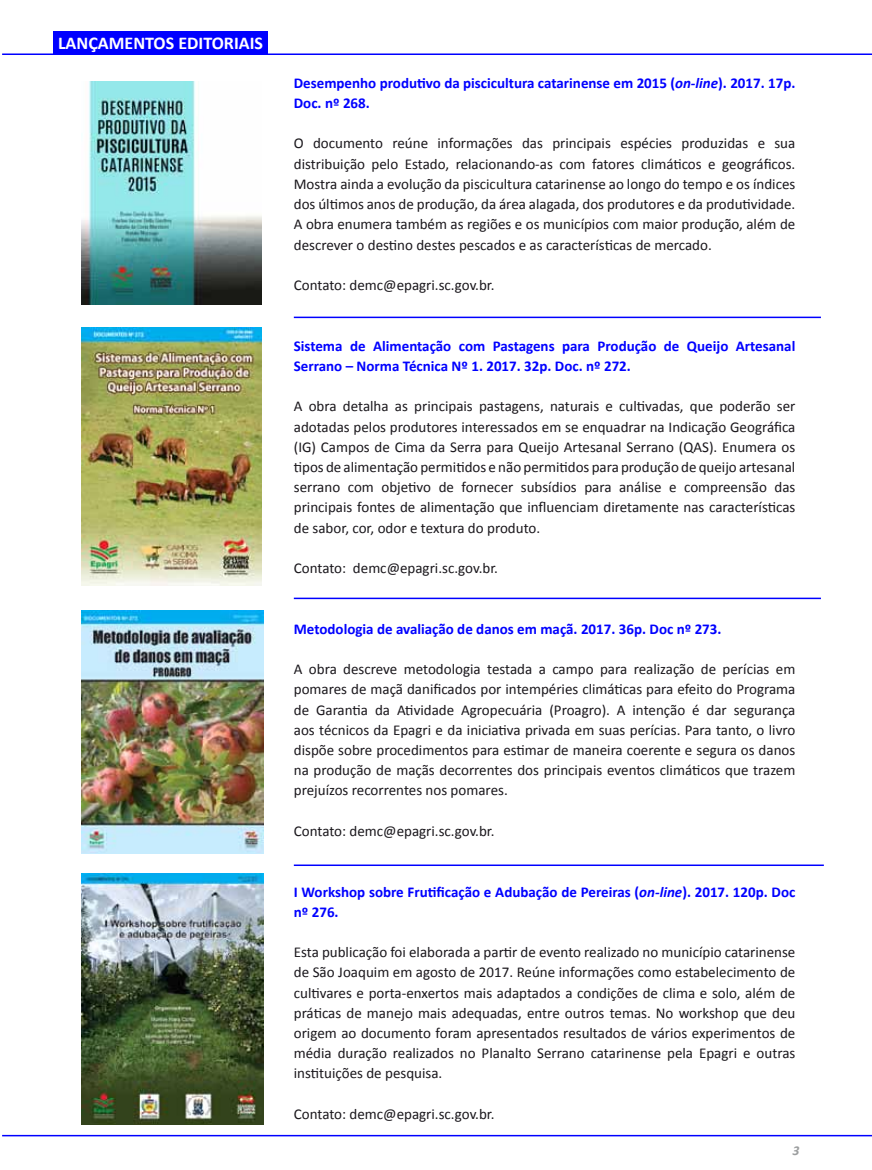
<style>
.page{position:relative;width:872px;height:1170px;background:#fff}
.page>*{position:absolute;margin:0;border:0;box-sizing:border-box;transform-origin:0 0}
.t1{font:700 18px "Calibri";color:#fff}
.t2{font:15px/20.2px "Calibri";color:#1a171c;text-align:justify}
.t3{font:700 15px/20.2px "Calibri";color:#00f}
.t4{font:italic 700 13.5px "Calibri";color:#9c9e9f}
.s1{font-style:italic}
</style>
<div class="page">
<hr style="left:2px;top:53px;width:870px;height:2px;background:#00f">
<hr style="left:2px;top:1134px;width:870px;height:2px;background:#00f">
<div style="left:53px;top:32px;width:215px;height:22px;background:#00f"></div>
<img style="left:82px;top:82px;width:180px;height:222px">
<img style="left:82px;top:327px;width:180px;height:258px">
<img style="left:82px;top:610px;width:181px;height:243px">
<img style="left:82px;top:873px;width:181px;height:251px">
<hr style="left:294px;top:316px;width:527px;height:2px;background:#00f">
<hr style="left:294px;top:597px;width:527px;height:2px;background:#00f">
<hr style="left:294px;top:864px;width:530px;height:1px;background:#00f">
<p class="t1" style="left:58px;top:30px;width:207px">LANÇAMENTOS EDITORIAIS</p>
<p class="t3" style="left:294px;top:72px;width:503px">Desempenho produtivo da piscicultura catarinense em 2015 (<span class="s1">on-line</span>). 2017. 17p.<br>Doc. nº 268.</p>
<p class="t2" style="left:294px;top:133px;width:503px">O documento reúne informações das principais espécies produzidas e sua distribuição pelo Estado, relacionando-as com fatores climáticos e geográficos.<br>Mostra ainda a evolução da piscicultura catarinense ao longo do tempo e os índices dos últimos anos de produção, da área alagada, dos produtores e da produtividade.<br>A obra enumera também as regiões e os municípios com maior produção, além de descrever o destino destes pescados e as características de mercado.</p>
<p class="t2" style="left:294px;top:274px;width:202px">Contato: demc@epagri.sc.gov.br.</p>
<p class="t3" style="left:294px;top:335px;width:503px">Sistema de Alimentação com Pastagens para Produção de Queijo Artesanal<br>Serrano – Norma Técnica Nº 1. 2017. 32p. Doc. nº 272.</p>
<p class="t2" style="left:294px;top:396px;width:503px">A obra detalha as principais pastagens, naturais e cultivadas, que poderão ser adotadas pelos produtores interessados em se enquadrar na Indicação Geográfica (IG) Campos de Cima da Serra para Queijo Artesanal Serrano (QAS). Enumera os tipos de alimentação permitidos e não permitidos para produção de queijo artesanal serrano com objetivo de fornecer subsídios para análise e compreensão das principais fontes de alimentação que influenciam diretamente nas características de sabor, cor, odor e textura do produto.</p>
<p class="t2" style="left:294px;top:557px;width:205px">Contato: demc@epagri.sc.gov.br.</p>
<p class="t3" style="left:294px;top:618px;width:429px">Metodologia de avaliação de danos em maçã. 2017. 36p. Doc nº 273.</p>
<p class="t2" style="left:294px;top:658px;width:503px">A obra descreve metodologia testada a campo para realização de perícias em pomares de maçã danificados por intempéries climáticas para efeito do Programa de Garantia da Atividade Agropecuária (Proagro). A intenção é dar segurança aos técnicos da Epagri e da iniciativa privada em suas perícias. Para tanto, o livro dispõe sobre procedimentos para estimar de maneira coerente e segura os danos na produção de maçãs decorrentes dos principais eventos climáticos que trazem prejuízos recorrentes nos pomares.</p>
<p class="t2" style="left:294px;top:820px;width:202px">Contato: demc@epagri.sc.gov.br.</p>
<p class="t3" style="left:294px;top:880px;width:503px">I Workshop sobre Frutificação e Adubação de Pereiras (<span class="s1">on-line</span>). 2017. 120p. Doc nº 276.</p>
<p class="t2" style="left:294px;top:941px;width:503px">Esta publicação foi elaborada a partir de evento realizado no município catarinense de São Joaquim em agosto de 2017. Reúne informações como estabelecimento de cultivares e porta-enxertos mais adaptados a condições de clima e solo, além de práticas de manejo mais adequadas, entre outros temas. No workshop que deu origem ao documento foram apresentados resultados de vários experimentos de média duração realizados no Planalto Serrano catarinense pela Epagri e outras instituições de pesquisa.</p>
<p class="t2" style="left:294px;top:1103px;width:202px">Contato: demc@epagri.sc.gov.br.</p>
<p class="t4" style="left:792px;top:1141px;width:9px">3</p>
</div>
